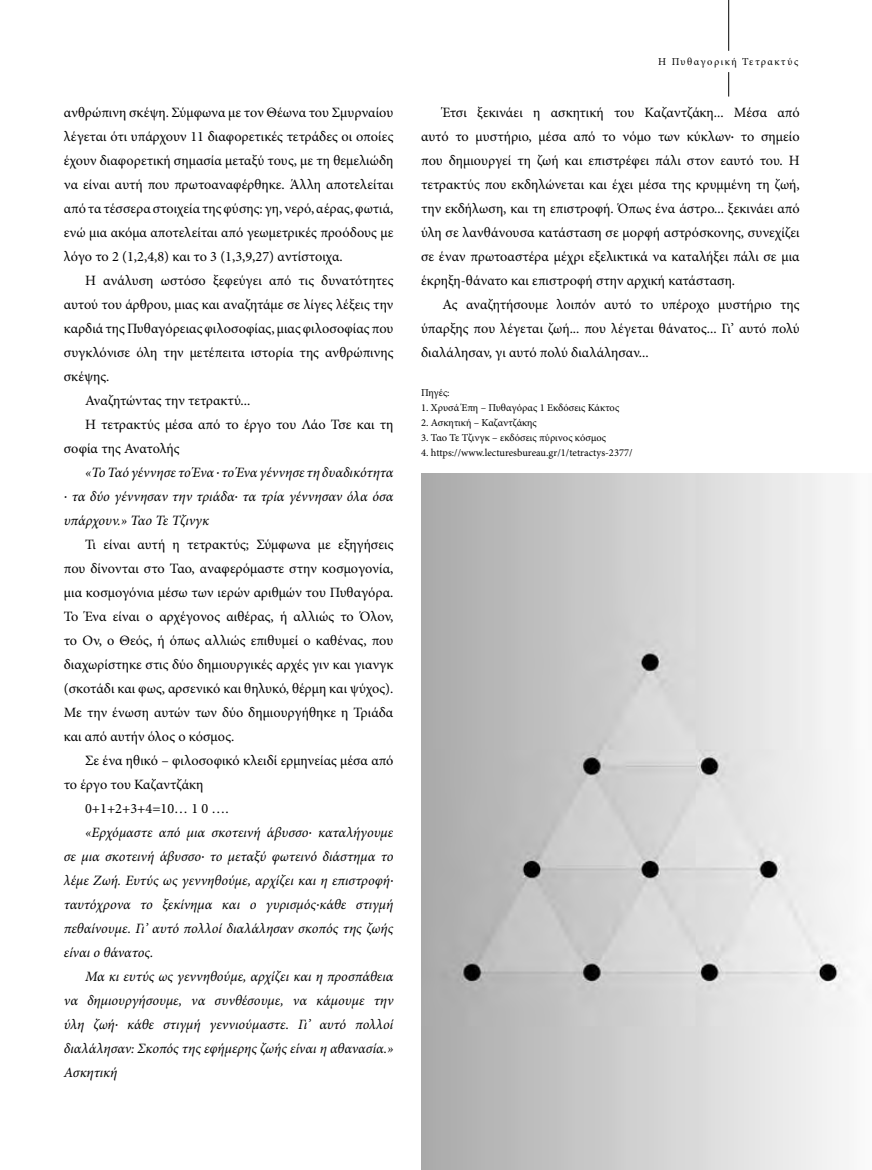
<style>
.page{position:relative;width:872px;height:1170px;background:#fff}
.page>*{position:absolute;margin:0;border:0;box-sizing:border-box;transform-origin:0 0}
.t1{font:14.25px/24px "Minion Pro";color:#000;text-align:justify}
.t2{font:italic 14.25px/24px "Minion Pro";color:#000;text-align:justify}
.t3{font:10.5px "Minion Pro";color:#000}
.t4{font:10.5px "Minion Pro";letter-spacing:.14em;color:#000}
</style>
<div class="page">
<hr style="left:728px;top:0;width:1px;height:51px;background:#000">
<svg style="left:728px;top:72px;width:1px;height:24px"></svg>
<img style="left:421px;top:473px;width:431px;height:696px">
<p class="t1" style="left:64px;top:100px;width:331px">ανθρώπινη σκέψη. Σύμφωνα με τον Θέωνα του Σμυρναίου λέγεται ότι υπάρχουν 11 διαφορετικές τετράδες οι οποίες έχουν διαφορετική σημασία μεταξύ τους, με τη θεμελιώδη να είναι αυτή που πρωτοαναφέρθηκε. Άλλη αποτελείται από τα τέσσερα στοιχεία της φύσης: γη, νερό, αέρας, φωτιά, ενώ μια ακόμα αποτελείται από γεωμετρικές προόδους με λόγο το 2 (1,2,4,8) και το 3 (1,3,9,27) αντίστοιχα.</p>
<p class="t1" style="left:85px;top:268px;width:310px">Η ανάλυση ωστόσο ξεφεύγει από τις δυνατότητες</p>
<p class="t1" style="left:64px;top:292px;width:331px">αυτού του άρθρου, μιας και αναζητάμε σε λίγες λέξεις την</p>
<p class="t1" style="left:64px;top:316px;width:331px">καρδιά της Πυθαγόρειας φιλοσοφίας, μιας φιλοσοφίας που</p>
<p class="t1" style="left:64px;top:340px;width:331px">συγκλόνισε όλη την μετέπειτα ιστορία της ανθρώπινης</p>
<p class="t1" style="left:64px;top:364px;width:47px">σκέψης.</p>
<p class="t1" style="left:85px;top:388px;width:167px">Αναζητώντας την τετρακτύ...</p>
<p class="t1" style="left:85px;top:412px;width:310px">Η τετρακτύς μέσα από το έργο του Λάο Τσε και τη</p>
<p class="t1" style="left:64px;top:436px;width:117px">σοφία της Ανατολής</p>
<p class="t2" style="left:64px;top:460px;width:331px;text-indent:21px">«Το Ταό γέννησε το Ένα · το Ένα γέννησε τη δυαδικότητα · τα δύο γέννησαν την τριάδα· τα τρία γέννησαν όλα όσα υπάρχουν.» Ταο Τε Τζινγκ</p>
<p class="t1" style="left:64px;top:532px;width:331px;text-indent:21px">Τι είναι αυτή η τετρακτύς; Σύμφωνα με εξηγήσεις που δίνονται στο Ταο, αναφερόμαστε στην κοσμογονία, μια κοσμογόνια μέσω των ιερών αριθμών του Πυθαγόρα.<br>Το Ένα είναι ο αρχέγονος αιθέρας, ή αλλιώς το Όλον, το Ον, ο Θεός, ή όπως αλλιώς επιθυμεί ο καθένας, που διαχωρίστηκε στις δύο δημιουργικές αρχές γιν και γιανγκ (σκοτάδι και φως, αρσενικό και θηλυκό, θέρμη και ψύχος).<br>Με την ένωση αυτών των δύο δημιουργήθηκε η Τριάδα και από αυτήν όλος ο κόσμος.</p>
<p class="t1" style="left:85px;top:748px;width:310px">Σε ένα ηθικό – φιλοσοφικό κλειδί ερμηνείας μέσα από</p>
<p class="t1" style="left:64px;top:772px;width:141px">το έργο του Καζαντζάκη</p>
<p class="t1" style="left:85px;top:796px;width:145px">0+1+2+3+4=10… 1 0 ….</p>
<p class="t2" style="left:64px;top:820px;width:331px;text-indent:21px">«Ερχόμαστε από μια σκοτεινή άβυσσο· καταλήγουμε σε μια σκοτεινή άβυσσο· το μεταξύ φωτεινό διάστημα το λέμε Ζωή. Ευτύς ως γεννηθούμε, αρχίζει και η επιστροφή· ταυτόχρονα το ξεκίνημα και ο γυρισμός·κάθε στιγμή πεθαίνουμε. Γι’ αυτό πολλοί διαλάλησαν σκοπός της ζωής είναι ο θάνατος.</p>
<p class="t2" style="left:64px;top:964px;width:331px;text-indent:21px">Μα κι ευτύς ως γεννηθούμε, αρχίζει και η προσπάθεια να δημιουργήσουμε, να συνθέσουμε, να κάμουμε την ύλη ζωή· κάθε στιγμή γεννιούμαστε. Γι’ αυτό πολλοί διαλάλησαν: Σκοπός της εφήμερης ζωής είναι η αθανασία.» Ασκητική</p>
<p class="t4" style="left:658px;top:54px;width:141px">Η Πυθαγορική Τετρακτύς</p>
<p class="t1" style="left:421px;top:100px;width:380px;text-indent:21px">Έτσι ξεκινάει η ασκητική του Καζαντζάκη... Μέσα από αυτό το μυστήριο, μέσα από το νόμο των κύκλων· το σημείο που δημιουργεί τη ζωή και επιστρέφει πάλι στον εαυτό του. Η τετρακτύς που εκδηλώνεται και έχει μέσα της κρυμμένη τη ζωή, την εκδήλωση, και τη επιστροφή. Όπως ένα άστρο... ξεκινάει από ύλη σε λανθάνουσα κατάσταση σε μορφή αστρόσκονης, συνεχίζει σε έναν πρωτοαστέρα μέχρι εξελικτικά να καταλήξει πάλι σε μια έκρηξη-θάνατο και επιστροφή στην αρχική κατάσταση.</p>
<p class="t1" style="left:421px;top:292px;width:380px;text-indent:21px">Ας αναζητήσουμε λοιπόν αυτό το υπέροχο μυστήριο της ύπαρξης που λέγεται ζωή... που λέγεται θάνατος... Γι’ αυτό πολύ διαλάλησαν, γι αυτό πολύ διαλάλησαν...</p>
<p class="t3" style="left:421px;top:385px;width:30px">Πηγές:</p>
<p class="t3" style="left:421px;top:400px;width:200px">1. Χρυσά Έπη – Πυθαγόρας 1 Εκδόσεις Κάκτος</p>
<p class="t3" style="left:421px;top:415px;width:117px">2. Ασκητική – Καζαντζάκης</p>
<p class="t3" style="left:421px;top:430px;width:186px">3. Ταο Τε Τζινγκ – εκδόσεις πύρινος κόσμος</p>
<p class="t3" style="left:421px;top:445px;width:213px">4. https://www.lecturesbureau.gr/1/tetractys-2377/</p>
</div>
